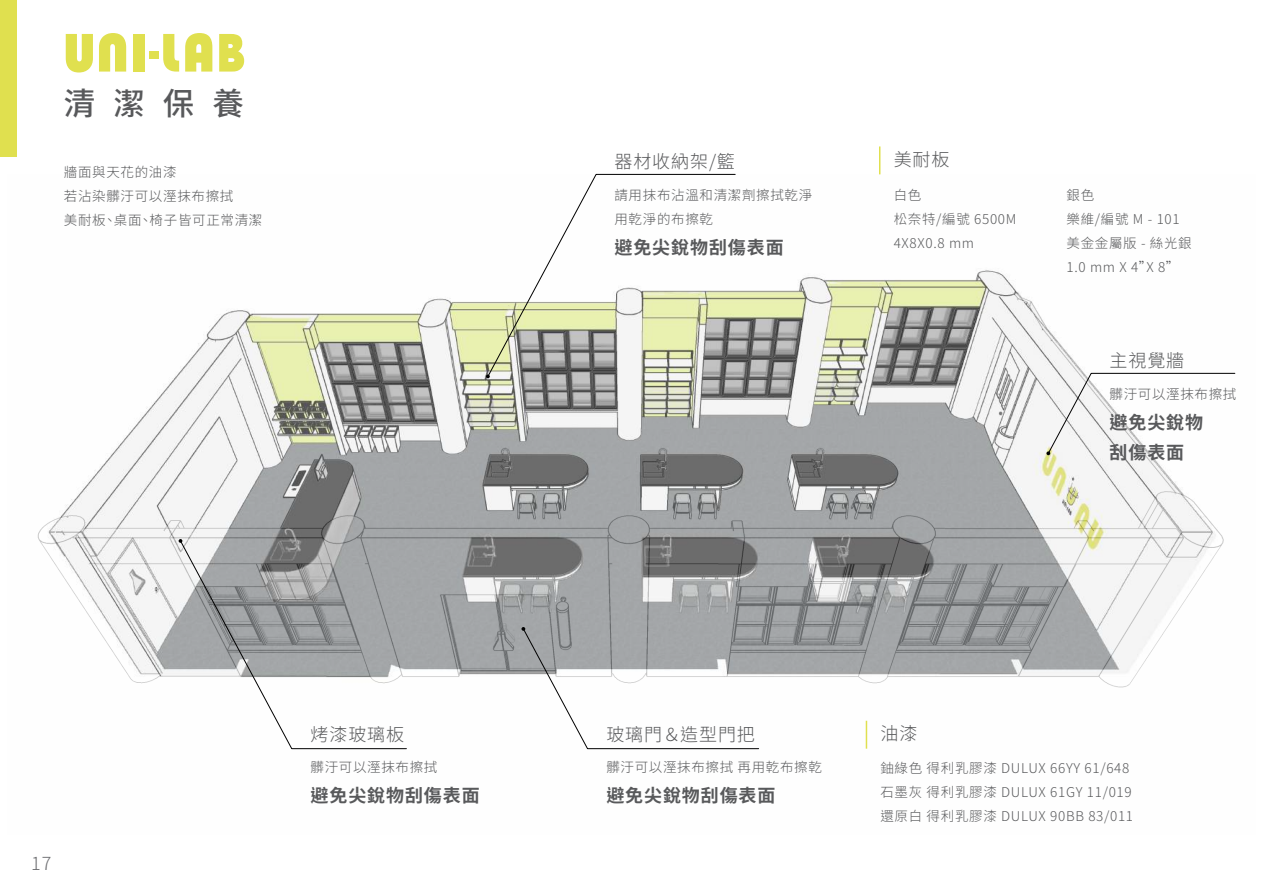
<style>
.page{position:relative;width:1263px;height:893px;background:#fff}
.page>*{position:absolute;margin:0;border:0;box-sizing:border-box;transform-origin:0 0}
.t1{font:500 31.5px "Noto Sans CJ Ktc";color:#58595b}
.t2{font:700 18px/30px "Noto Sans CJ Ktc";letter-spacing:.05em;color:#58595b}
.t3{font:300 18px "Noto Sans CJ Ktc";letter-spacing:.05em;color:#58595b}
.t4{font:300 18px "Noto Sans CJ Ktc";color:#6d6e71}
.t5{font:300 13.5px/24px "Noto Sans CJ Ktc";letter-spacing:.05em;color:#58595b}
</style>
<div class="page">
<img style="left:37px;top:174px;width:1199px;height:575px">
<svg style="left:1046px;top:370px;width:189px;height:85px"></svg>
<svg style="left:487px;top:174px;width:249px;height:203px"></svg>
<svg style="left:486px;top:375px;width:4px;height:3px"></svg>
<svg style="left:179px;top:540px;width:228px;height:210px"></svg>
<svg style="left:179px;top:539px;width:3px;height:4px"></svg>
<svg style="left:521px;top:627px;width:238px;height:123px"></svg>
<svg style="left:879px;top:146px;width:1px;height:28px"></svg>
<svg style="left:866px;top:721px;width:1px;height:28px"></svg>
<div style="left:0;top:0;width:16px;height:156px;background:#e0e04f"></div>
<svg style="left:185px;top:33px;width:27px;height:39px"></svg>
<svg style="left:66px;top:34px;width:27px;height:39px"></svg>
<svg style="left:99px;top:33px;width:27px;height:39px"></svg>
<div style="left:133px;top:34px;width:11px;height:38px;background:#e0e04f"></div>
<div style="left:149px;top:51px;width:9px;height:8px;background:#e0e04f"></div>
<svg style="left:163px;top:34px;width:16px;height:38px"></svg>
<svg style="left:219px;top:34px;width:25px;height:38px"></svg>
<h1 class="t1" style="left:64px;top:86px;width:182px">清潔保養</h1>
<p class="t5" style="left:64px;top:161px;width:200px">牆面與天花的油漆<br>若沾染髒汙可以溼抹布擦拭<br>美耐板、桌面、椅子皆可正常清潔</p>
<h2 class="t4" style="left:31px;top:854px;width:22px">17</h2>
<h2 class="t3" style="left:311px;top:724px;width:95px">烤漆玻璃板</h2>
<p class="t5" style="left:311px;top:756px;width:128px">髒汙可以溼抹布擦拭</p>
<h2 class="t2" style="left:311px;top:781px;width:171px">避免尖銳物刮傷表面</h2>
<h2 class="t3" style="left:614px;top:151px;width:122px">器材收納架/籃</h2>
<p class="t5" style="left:614px;top:183px;width:199px">請用抹布沾溫和清潔劑擦拭乾淨用乾淨的布擦乾</p>
<h2 class="t2" style="left:614px;top:232px;width:171px">避免尖銳物刮傷表面</h2>
<h2 class="t3" style="left:894px;top:149px;width:57px">美耐板</h2>
<p class="t5" style="left:894px;top:184px;width:124px">白色<br>松奈特/編號 6500M<br>4X8X0.8 mm</p>
<p class="t5" style="left:1066px;top:184px;width:127px">銀色<br>樂維/編號 M - 101美金金屬版 - 絲光銀<br>1.0 mm X 4”X 8”</p>
<h2 class="t3" style="left:1109px;top:350px;width:76px">主視覺牆</h2>
<p class="t5" style="left:1109px;top:383px;width:128px">髒汙可以溼抹布擦拭</p>
<h2 class="t2" style="left:1109px;top:408px;width:95px">避免尖銳物刮傷表面</h2>
<h2 class="t3" style="left:606px;top:724px;width:150px">玻璃門＆造型門把</h2>
<p class="t5" style="left:606px;top:756px;width:217px">髒汙可以溼抹布擦拭 再用乾布擦乾</p>
<h2 class="t2" style="left:606px;top:781px;width:171px">避免尖銳物刮傷表面</h2>
<h2 class="t3" style="left:880px;top:724px;width:38px">油漆</h2>
<p class="t5" style="left:880px;top:756px;width:254px">鈾綠色 得利乳膠漆 DULUX 66YY 61/648石墨灰 得利乳膠漆 DULUX 61GY 11/019還原白 得利乳膠漆 DULUX 90BB 83/011</p>
</div>
